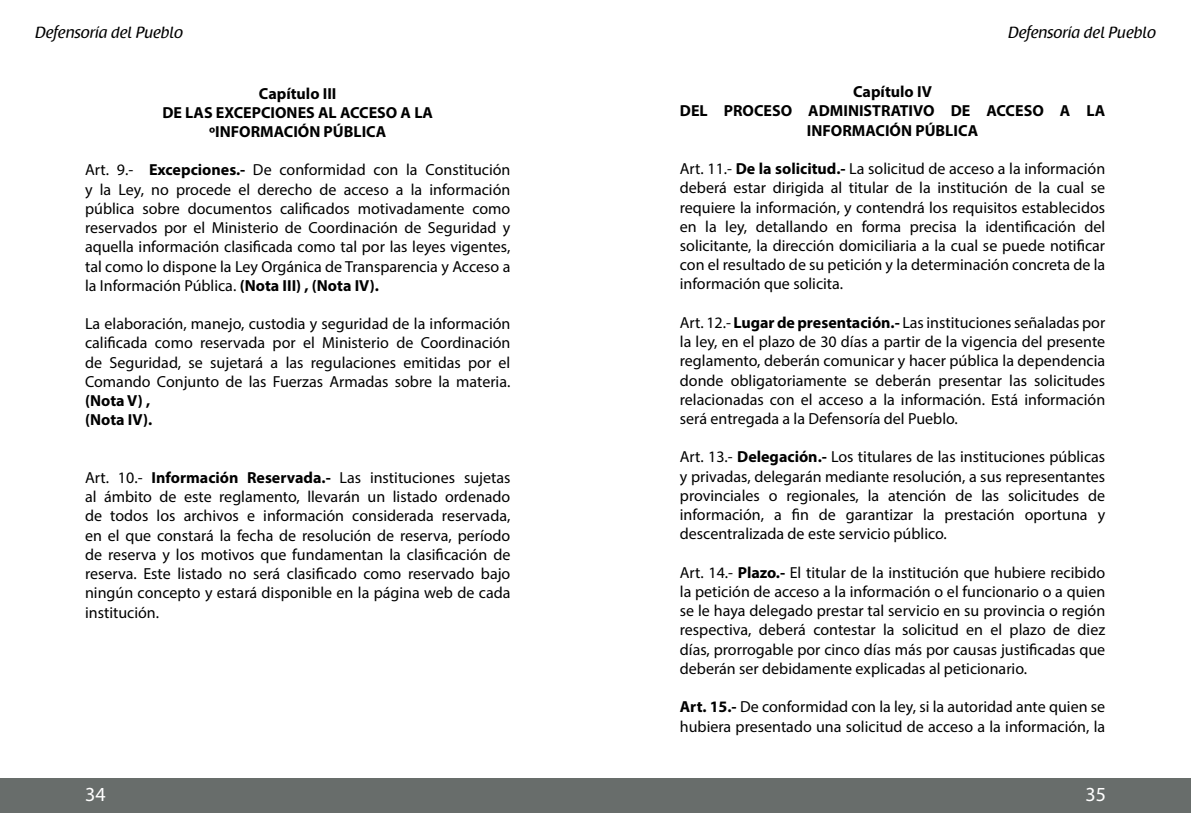
<style>
.page{position:relative;width:1191px;height:823px;background:#fff}
.page>*{position:absolute;margin:0;border:0;box-sizing:border-box;transform-origin:0 0}
.t1{font:20px "Myriad Pro";color:#fff}
.t2{font:16px/19.2px "Myriad Pro";color:#000;text-align:justify}
.t3{font:700 16px/19.2px "Myriad Pro";color:#000;text-align:center}
.t4{font:16px "Raspoutine Classic";color:#000}
.s1{font-weight:700}
</style>
<div class="page">
<div style="left:0;top:778px;width:1191px;height:34px;background:#686d6b"></div>
<p class="t4" style="left:35px;top:24px;width:149px">Defensoría del Pueblo</p>
<p class="t4" style="left:1008px;top:24px;width:149px">Defensoría del Pueblo</p>
<p class="t3" style="left:162px;top:83px;width:272px">Capítulo III<br>DE LAS EXCEPCIONES AL ACCESO A LA ºINFORMACIÓN PÚBLICA</p>
<p class="t2" style="left:85px;top:160px;width:427px">Art. 9.- <span class="s1">Excepciones.-</span> De conformidad con la Constitución y la Ley, no procede el derecho de acceso a la información pública sobre documentos calificados motivadamente como reservados por el Ministerio de Coordinación de Seguridad y aquella información clasificada como tal por las leyes vigentes, tal como lo dispone la Ley Orgánica de Transparencia y Acceso a la Información Pública. <span class="s1">(Nota III) , (Nota IV).</span></p>
<p class="t2" style="left:85px;top:314px;width:427px">La elaboración, manejo, custodia y seguridad de la información calificada como reservada por el Ministerio de Coordinación de Seguridad, se sujetará a las regulaciones emitidas por el Comando Conjunto de las Fuerzas Armadas sobre la materia.</p>
<p class="t3" style="left:85px;top:390px;width:69px;text-align:left">(Nota V) , (Nota IV).</p>
<p class="t2" style="left:85px;top:467px;width:427px">Art. 10.- <span class="s1">Información Reservada.-</span> Las instituciones sujetas al ámbito de este reglamento, llevarán un listado ordenado de todos los archivos e información considerada reservada, en el que constará la fecha de resolución de reserva, período de reserva y los motivos que fundamentan la clasificación de reserva. Este listado no será clasificado como reservado bajo ningún concepto y estará disponible en la página web de cada institución.</p>
<p class="t3" style="left:680px;top:82px;width:427px">Capítulo IV<br>DEL PROCESO ADMINISTRATIVO DE ACCESO A LA<br>INFORMACIÓN PÚBLICA</p>
<p class="t2" style="left:680px;top:159px;width:427px">Art. 11.- <span class="s1">De la solicitud.-</span> La solicitud de acceso a la información deberá estar dirigida al titular de la institución de la cual se requiere la información, y contendrá los requisitos establecidos en la ley, detallando en forma precisa la identificación del solicitante, la dirección domiciliaria a la cual se puede notificar con el resultado de su petición y la determinación concreta de la información que solicita.</p>
<p class="t2" style="left:680px;top:312px;width:427px">Art. 12.- <span class="s1">Lugar de presentación.-</span> Las instituciones señaladas por la ley, en el plazo de 30 días a partir de la vigencia del presente reglamento, deberán comunicar y hacer pública la dependencia donde obligatoriamente se deberán presentar las solicitudes relacionadas con el acceso a la información. Está información será entregada a la Defensoría del Pueblo.</p>
<p class="t2" style="left:680px;top:447px;width:427px">Art. 13.- <span class="s1">Delegación.-</span> Los titulares de las instituciones públicas y privadas, delegarán mediante resolución, a sus representantes provinciales o regionales, la atención de las solicitudes de información, a fin de garantizar la prestación oportuna y descentralizada de este servicio público.</p>
<p class="t2" style="left:680px;top:562px;width:427px">Art. 14.- <span class="s1">Plazo.-</span> El titular de la institución que hubiere recibido la petición de acceso a la información o el funcionario o a quien se le haya delegado prestar tal servicio en su provincia o región respectiva, deberá contestar la solicitud en el plazo de diez días, prorrogable por cinco días más por causas justificadas que deberán ser debidamente explicadas al peticionario.</p>
<p class="t2" style="left:680px;top:696px;width:427px"><span class="s1">Art. 15.-</span> De conformidad con la ley, si la autoridad ante quien se hubiera presentado una solicitud de acceso a la información, la</p>
<p class="t1" style="left:85px;top:781px;width:22px">34</p>
<p class="t1" style="left:1085px;top:781px;width:22px">35</p>
</div>
